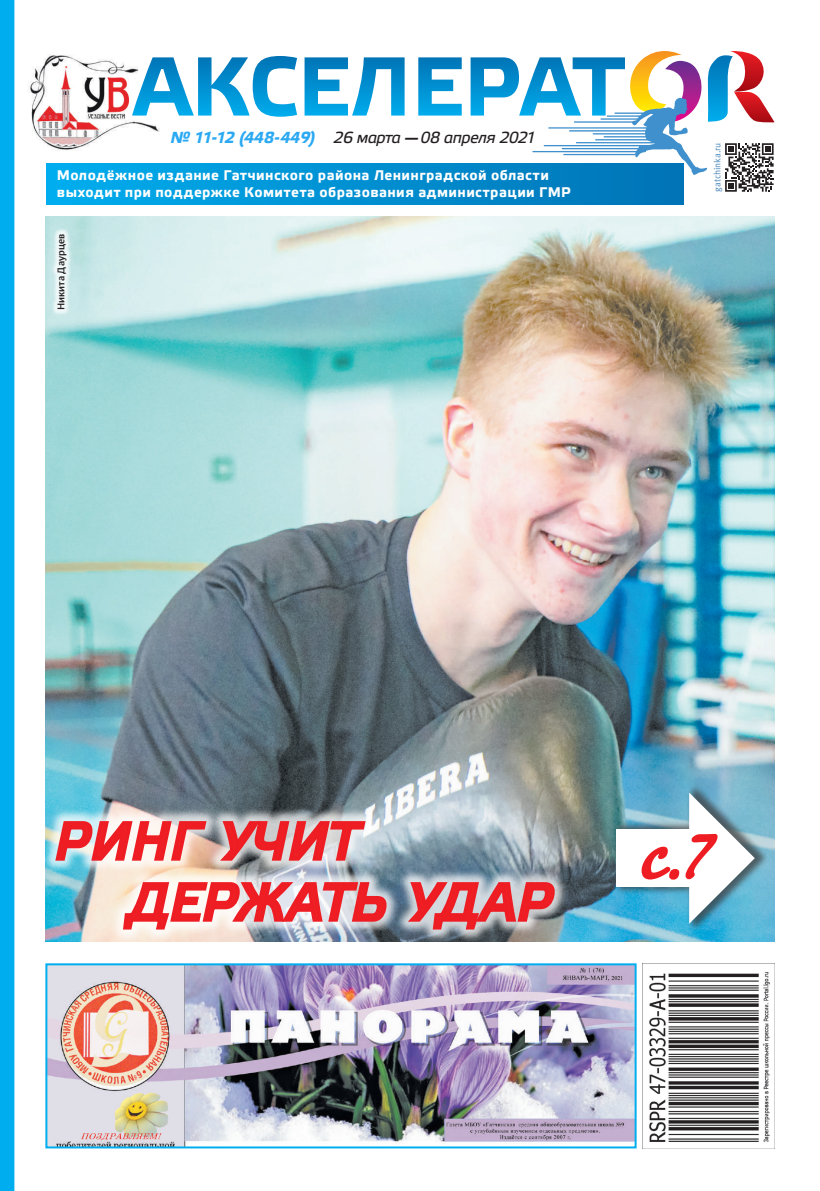
<style>
.page{position:relative;width:820px;height:1191px;background:#fff}
.page>*{position:absolute;margin:0;border:0;box-sizing:border-box;transform-origin:0 0}
.t1{font:italic 51px/61px "Etelka Text Pro";letter-spacing:.04em;color:#ee2123}
.t2{font:italic 16px "Etelka Text Pro";letter-spacing:-.035em;color:#231f20}
.t3{font:700 14px/16.8px "Etelka Text Pro";letter-spacing:.03em;color:#fff}
.t4{font:10px "Denda New C";letter-spacing:.005em;color:#231f20}
.t5{font:9.1px "Meta Pro";color:#4786b9}
.s1{font-weight:700;color:#2ba9f3}
.s2{font-family:"DejaVu Serif Condensed";font-weight:700}
</style>
<div class="page">
<div style="left:0;top:0;width:15px;height:1191px;background:#00aeef"></div>
<img style="left:28px;top:55px;width:135px;height:150px">
<svg style="left:132px;top:51px;width:642px;height:141px"></svg>
<img style="left:45px;top:216px;width:729px;height:725px">
<div style="left:46px;top:163px;width:637px;height:41px;background:linear-gradient(to right,#00adee,#0073b5)"></div>
<div style="left:51px;top:228px;width:22px;height:88px;background:#fff;opacity:.75"></div>
<img style="left:48px;top:966px;width:585px;height:179px">
<div style="left:45px;top:963px;width:591px;height:185px;border:2px solid #00aeef"></div>
<img style="left:642px;top:963px;width:132px;height:185px">
<div style="left:612px;top:784px;width:156px;height:148px;background:#3e3e3f;opacity:.75"></div>
<div style="left:616px;top:829px;width:75px;height:58px;background:#fff"></div>
<div style="left:630px;top:823px;width:97px;height:67px;background:#fff"></div>
<svg style="left:638px;top:792px;width:116px;height:131px"></svg>
<div style="left:42px;top:807px;width:526px;height:136px;background:#fff;opacity:.75"></div>
<svg style="left:53px;top:814px;width:156px;height:53px;background:#e49f9f"></svg>
<svg style="left:215px;top:814px;width:153px;height:53px;background:#d29093"></svg>
<svg style="left:121px;top:879px;width:267px;height:52px"></svg>
<svg style="left:403px;top:879px;width:155px;height:52px;background:#cd8187"></svg>
<p class="t2" style="left:170px;top:129px;width:367px"><span class="s1">№ 11-12 (448-449)</span> 26 марта <span class="s2">—</span> 08 апреля 2021</p>
<p class="t3" style="left:57px;top:168px;width:515px">Молодёжное издание Гатчинского района Ленинградской области выходит при поддержке Комитета образования администрации ГМР</p>
<p class="t4" style="left:56px;top:310px;width:78px;rotate:-90deg">Никита Даурцев</p>
<p class="t5" style="left:711px;top:192px;width:51px;rotate:-90deg">gatchinka.ru</p>
<h1 class="t1" style="left:128px;top:813px;width:424px;text-indent:-73px">РИНГ УЧИТ<br>ДЕРЖАТЬ УДАР</h1>
</div>
